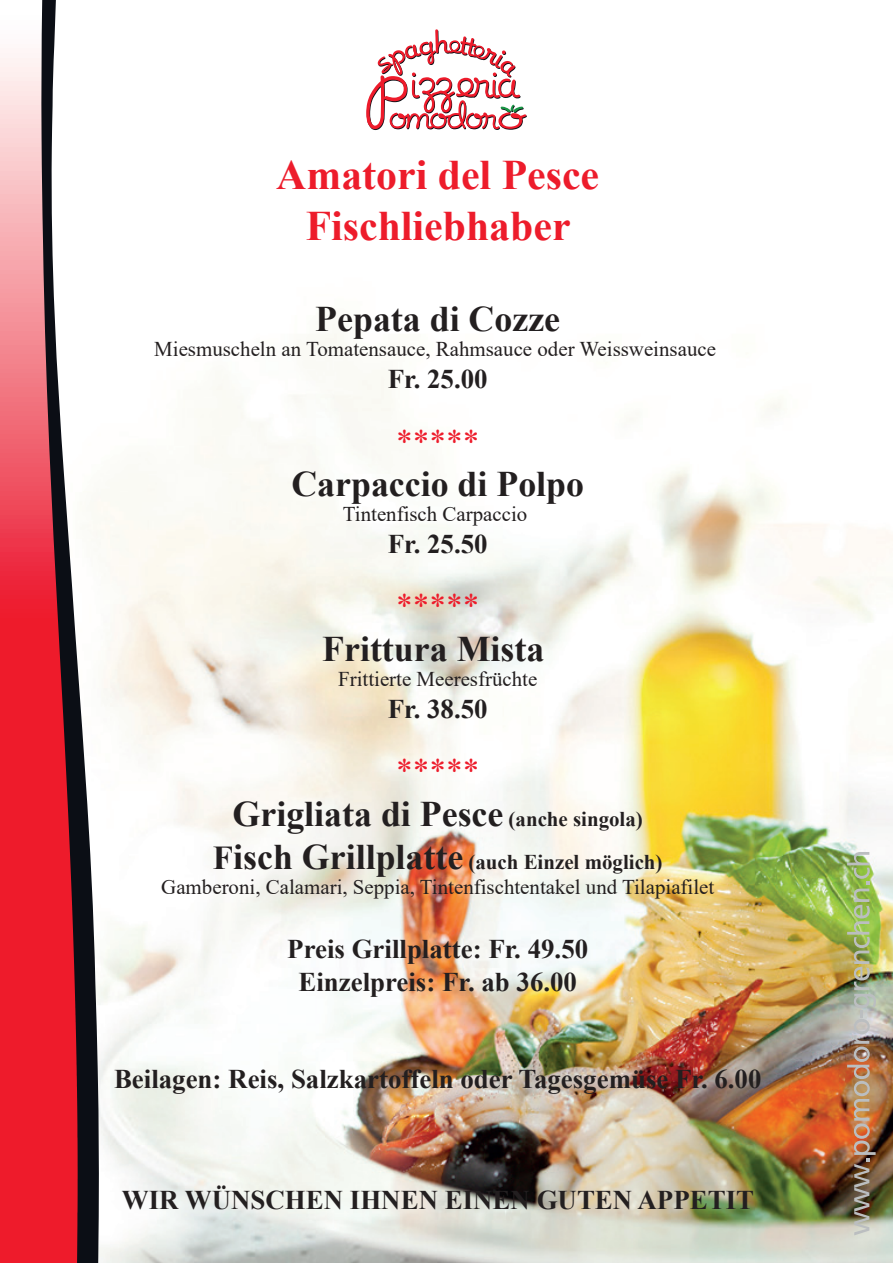
<style>
.page{position:relative;width:893px;height:1263px;background:#fff}
.page>*{position:absolute;margin:0;border:0;box-sizing:border-box;transform-origin:0 0}
.t1{font:700 42px/50.4px "Times New Roman";color:#ed1c2b;text-align:center}
.t2{font:700 36px "Times New Roman";color:#231f20}
.t3{font:33.45px "Times New Roman";color:#ed1c2b}
.t4{font:700 27px/32.4px "Times New Roman";color:#231f20;text-align:center}
.t5{font:21px/25.2px "Times New Roman";color:#231f20;text-align:center}
.s1{font-size:21px}
.s2{font-weight:700;font-size:33.45px}
.s3{font-weight:700;font-size:36px}
.s4{font-weight:700}
</style>
<div class="page">
<img style="left:99px;top:333px;width:793px;height:930px">
<svg style="left:78px;top:501px;width:21px;height:762px;fill:#0b0e15"></svg>
<svg style="left:0;top:0;width:78px;height:1263px"></svg>
<svg style="left:366px;top:29px;width:161px;height:101px"></svg>
<img style="left:847px;top:852px;width:28px;height:383px">
<h1 class="t1" style="left:276px;top:149px;width:324px">Amatori del Pesce<br>Fischliebhaber</h1>
<h2 class="t2" style="left:315px;top:293px;width:246px">Pepata di Cozze</h2>
<p class="t5" style="left:154px;top:336px;width:563px">Miesmuscheln an Tomatensauce, Rahmsauce oder Weissweinsauce</p>
<p class="t4" style="left:388px;top:362px;width:101px">Fr. 25.00</p>
<h3 class="t3" style="left:396px;top:418px;width:85px">*****</h3>
<h2 class="t2" style="left:291px;top:458px;width:294px">Carpaccio di Polpo</h2>
<p class="t5" style="left:343px;top:501px;width:186px">Tintenfisch Carpaccio</p>
<p class="t4" style="left:388px;top:527px;width:101px">Fr. 25.50</p>
<h3 class="t3" style="left:396px;top:583px;width:85px">*****</h3>
<h2 class="t2" style="left:322px;top:623px;width:223px">Frittura Mista</h2>
<p class="t5" style="left:338px;top:666px;width:201px">Frittierte Meeresfrüchte</p>
<p class="t4" style="left:388px;top:692px;width:101px">Fr. 38.50</p>
<h3 class="t3" style="left:396px;top:748px;width:85px">*****</h3>
<h2 class="t2" style="left:232px;top:788px;width:412px">Grigliata di Pesce <span class="s1">(anche singola)</span></h2>
<p class="t5" style="left:161px;top:848px;width:554px"><span class="s2">F</span><span class="s3">isch Grillplatte</span> <span class="s4">(auch Einzel möglich)<br></span>Gamberoni, Calamari, Seppia, Tintenfischtentakel und Tilapiafilet</p>
<p class="t4" style="left:287px;top:932px;width:302px">Preis Grillplatte: Fr. 49.50<br>Einzelpreis: Fr. ab 36.00</p>
<p class="t4" style="left:114px;top:1062px;width:649px">Beilagen: Reis, Salzkartoffeln oder Tagesgemüse Fr. 6.00</p>
<p class="t4" style="left:122px;top:1183px;width:633px">WIR WÜNSCHEN IHNEN EINEN GUTEN APPETIT</p>
</div>
